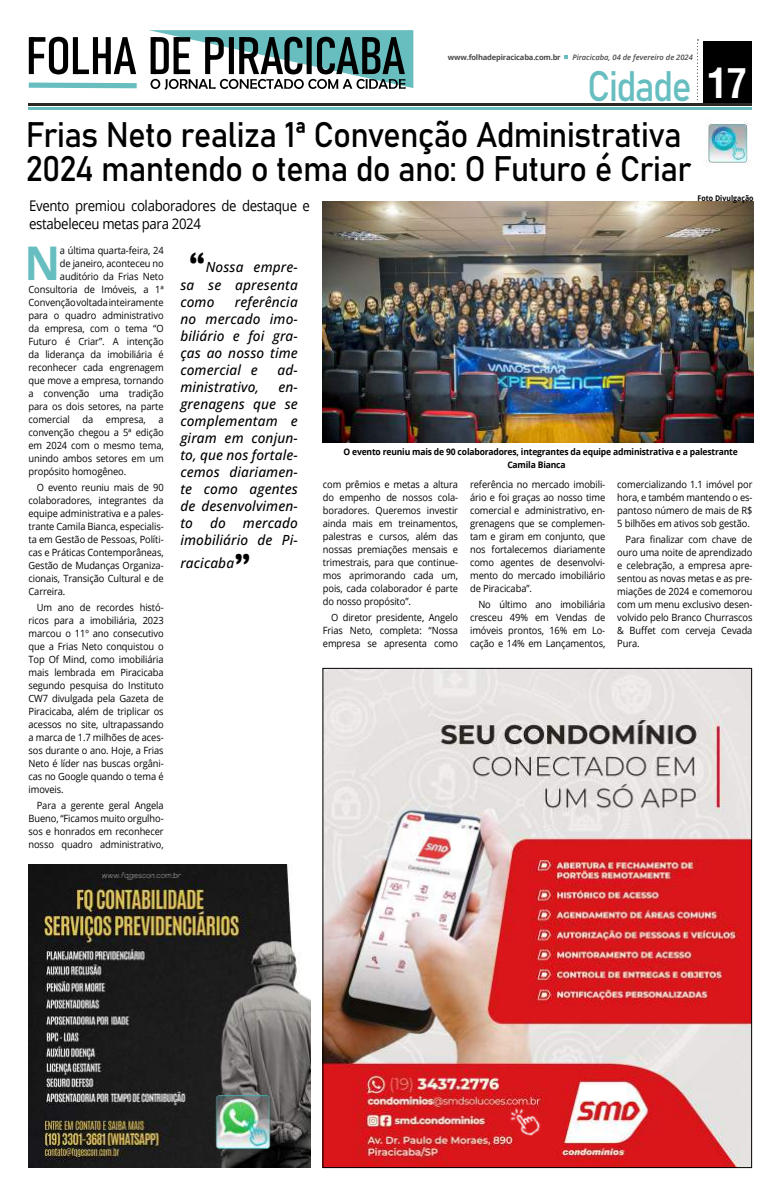
<style>
.page{position:relative;width:780px;height:1191px;background:#fff}
.page>*{position:absolute;margin:0;border:0;box-sizing:border-box;transform-origin:0 0}
.t1{font:700 46.4px "Open Sans";color:#67bec0;scale:.95 1}
.t2{font:42.1px "Bahnschrift";letter-spacing:-.045em;color:#67bec0;scale:.89 1}
.t3{font:700 36px "Britannic";color:#000}
.t4{font:35px/34px "Bahnschrift";letter-spacing:-.025em;color:#000;scale:.95 1}
.t5{font:14.7px/17.6px "Open Sans";letter-spacing:-.025em;color:#000;scale:.9 1}
.t6{font:italic 500 14px/17px "Open Sans";letter-spacing:.01em;color:#000;text-align:justify}
.t7{font:10px/13px "Open Sans";letter-spacing:-.01em;color:#000;text-align:justify;scale:.93 1}
.t8{font:700 9px/13px "Open Sans";letter-spacing:-.02em;color:#000;scale:.95 1}
.t9{font:700 7.8px "Open Sans";color:#000;scale:.9 1}
.t10{font:italic 600 7.6px "Open Sans";color:#4a4948}
.t11{font:700 7.6px "Open Sans";letter-spacing:-.025em;color:#4a4948}
.s1{font-family:"Arena Condensed";font-weight:700;font-size:40.6px;color:#fff}
</style>
<div class="page">
<img style="left:323px;top:202px;width:430px;height:240px">
<div style="left:703px;top:41px;width:48px;height:65px;background:#000"></div>
<hr style="left:28px;top:107px;width:723px;height:2px;background:#67bec0">
<hr style="left:28px;top:103px;width:723px;height:3px;background:#2c2824">
<svg style="left:697px;top:39px;width:1px;height:62px"></svg>
<svg style="left:28px;top:30px;width:385px;height:60px"></svg>
<img style="left:703px;top:121px;width:48px;height:44px">
<img style="left:325px;top:670px;width:424px;height:495px">
<img style="left:506px;top:1101px;width:38px;height:40px">
<img style="left:29px;top:865px;width:282px;height:302px">
<img style="left:208px;top:1088px;width:69px;height:67px">
<p class="t11" style="left:448px;top:52px;width:114px">www.folhadepiracicaba.com.br</p>
<p class="t10" style="left:572px;top:52px;width:122px">Piracicaba, 04 de fevereiro de 2024</p>
<h2 class="t2" style="left:587px;top:55px;width:181px">Cidade <span class="s1">17</span></h2>
<h3 class="t4" style="left:26px;top:115px;width:702px">Frias Neto realiza 1ª Convenção Administrativa<br>2024 mantendo o tema do ano: O Futuro é Criar</h3>
<h3 class="t5" style="left:29px;top:197px;width:313px">Evento premiou colaboradores de destaque e estabeleceu metas para 2024</h3>
<h1 class="t1" style="left:25px;top:231px;width:39px">N</h1>
<p class="t7" style="left:60px;top:244px;width:113px">a última quarta-feira, 24</p>
<p class="t7" style="left:60px;top:257px;width:113px">de janeiro, aconteceu no</p>
<p class="t7" style="left:60px;top:270px;width:113px">auditório da Frias Neto</p>
<p class="t7" style="left:28px;top:283px;width:147px">Consultoria de Imóveis, a 1ª</p>
<p class="t7" style="left:28px;top:296px;width:147px">Convenção voltada inteiramente</p>
<p class="t7" style="left:28px;top:309px;width:147px">para o quadro administrativo</p>
<p class="t7" style="left:28px;top:322px;width:147px">da empresa, com o tema “O</p>
<p class="t7" style="left:28px;top:335px;width:147px">Futuro é Criar”. A intenção</p>
<p class="t7" style="left:28px;top:348px;width:147px">da liderança da imobiliária é</p>
<p class="t7" style="left:28px;top:361px;width:147px">reconhecer cada engrenagem</p>
<p class="t7" style="left:28px;top:374px;width:147px">que move a empresa, tornando</p>
<p class="t7" style="left:28px;top:387px;width:147px">a convenção uma tradição</p>
<p class="t7" style="left:28px;top:400px;width:147px">para os dois setores, na parte</p>
<p class="t7" style="left:28px;top:413px;width:46px">comercial</p>
<p class="t7" style="left:82px;top:413px;width:13px">da</p>
<p class="t7" style="left:106px;top:413px;width:44px">empresa,</p>
<p class="t7" style="left:28px;top:413px;width:147px;text-indent:130px">a convenção chegou a 5ª edição em 2024 com o mesmo tema, unindo ambos setores em um propósito homogêneo.</p>
<p class="t7" style="left:28px;top:481px;width:147px;text-indent:8px">O evento reuniu mais de 90 colaboradores, integrantes da equipe administrativa e a pales&shy;trante Camila Bianca, especialis&shy;ta em Gestão de Pessoas, Políti&shy;cas e Práticas Contemporâneas, Gestão de Mudanças Organiza&shy;cionais, Transição Cultural e de Carreira.</p>
<p class="t7" style="left:28px;top:601px;width:147px;text-indent:8px">Um ano de recordes histó&shy;ricos para a imobiliária, 2023 marcou o 11º ano consecutivo que a Frias Neto conquistou o Top Of Mind, como imobiliária mais lembrada em Piracicaba segundo pesquisa do Instituto CW7 divulgada pela Gazeta de Piracicaba, além de triplicar os acessos no site, ultrapassando a marca de 1.7 milhões de aces&shy;sos durante o ano. Hoje, a Frias Neto é líder nas buscas orgâni&shy;cas no Google quando o tema é imoveis.</p>
<p class="t7" style="left:28px;top:798px;width:147px;text-indent:8px">Para a gerente geral Angela Bueno, “Ficamos muito orgulho&shy;sos e honrados em reconhecer nosso quadro administrativo,</p>
<h3 class="t3" style="left:189px;top:245px;width:18px">“</h3>
<h3 class="t6" style="left:180px;top:258px;width:119px;text-indent:25px">Nossa empre&shy;sa se apresenta como</h3>
<h3 class="t6" style="left:180px;top:292px;width:119px;text-indent:54px">referência no mercado imo&shy;biliário e foi gra&shy;ças ao nosso time comercial e</h3>
<h3 class="t6" style="left:277px;top:360px;width:22px">ad-</h3>
<h3 class="t6" style="left:180px;top:377px;width:80px">ministrativo,</h3>
<h3 class="t6" style="left:180px;top:377px;width:119px;text-indent:98px">en&shy;grenagens que se complementam e giram em conjun&shy;to, que nos fortale&shy;cemos diariamen&shy;te como agentes de desenvolvimen&shy;to do mercado imobiliário de Pi-</h3>
<h3 class="t6" style="left:180px;top:553px;width:55px">racicaba</h3>
<h3 class="t3" style="left:234px;top:545px;width:18px">”</h3>
<p class="t9" style="left:697px;top:192px;width:64px">Foto Divulgação</p>
<p class="t8" style="left:507px;top:445px;width:244px;text-indent:-164px">O evento reuniu mais de 90 colaboradores, integrantes da equipe administrativa e a palestrante<br>Camila Bianca</p>
<p class="t7" style="left:323px;top:477px;width:147px">com prêmios e metas a altura do empenho de nossos cola&shy;boradores. Queremos investir ainda mais em treinamentos, palestras e cursos, além das nossas premiações mensais e trimestrais, para que continue&shy;mos aprimorando cada um, pois, cada colaborador é parte do nosso propósito”.</p>
<p class="t7" style="left:323px;top:610px;width:147px;text-indent:8px">O diretor presidente, Angelo Frias Neto, completa: “Nossa empresa se apresenta como</p>
<p class="t7" style="left:470px;top:477px;width:147px">referência no mercado imobili&shy;ário e foi graças ao nosso time comercial e administrativo, en&shy;grenagens que se complemen&shy;tam e giram em conjunto, que nos fortalecemos diariamente como agentes de desenvolvi&shy;mento do mercado imobiliário de Piracicaba”.</p>
<p class="t7" style="left:470px;top:597px;width:147px;text-indent:8px">No último ano imobiliária cresceu 49% em Vendas de imóveis prontos, 16% em Lo&shy;cação e 14% em Lançamentos,</p>
<p class="t7" style="left:617px;top:477px;width:147px">comercializando 1.1 imóvel por hora, e também mantendo o es&shy;pantoso número de mais de R$ 5 bilhões em ativos sob gestão.</p>
<p class="t7" style="left:617px;top:532px;width:147px;text-indent:8px">Para finalizar com chave de ouro uma noite de aprendizado e celebração, a empresa apre&shy;sentou as novas metas e as pre&shy;miações de 2024 e comemorou com um menu exclusivo desen&shy;volvido pelo Branco Churrascos &amp; Buffet com cerveja Cevada Pura.</p>
</div>
